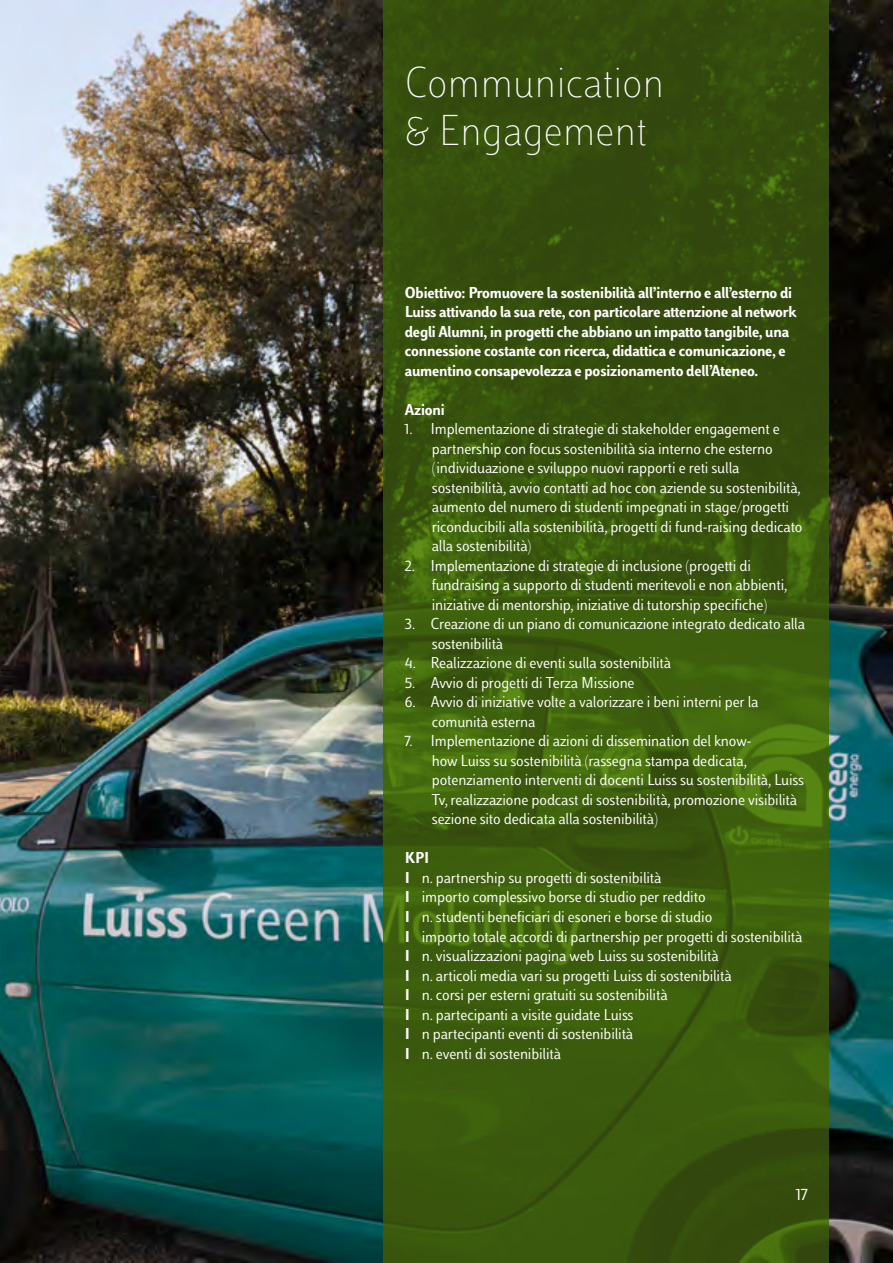
<style>
.page{position:relative;width:893px;height:1263px;background:#fff}
.page>*{position:absolute;margin:0;border:0;box-sizing:border-box;transform-origin:0 0}
.t1{font:45px/48px "Luiss Sans Thin Sans";color:#fff}
.t2{font:18px "Luiss Sans";color:#fff}
.t3{font:16.5px/19.5px "Luiss Sans";letter-spacing:-.01em;color:#fff}
.t4{font:700 16.5px/19.5px "Luiss Sans";letter-spacing:-.01em;color:#fff}
.s1{font-weight:700}
</style>
<div class="page">
<img style="left:0;top:0;width:893px;height:1263px">
<svg style="left:384px;top:0;width:445px;height:1263px;background:#39560d"></svg>
<h1 class="t1" style="left:405px;top:58px;width:261px">Communication &amp; Engagement</h1>
<p class="t4" style="left:405px;top:282px;width:393px">Obiettivo: Promuovere la sostenibilità all’interno e all’esterno di Luiss attivando la sua rete, con particolare attenzione al network degli Alumni, in progetti che abbiano un impatto tangibile, una connessione costante con ricerca, didattica e comunicazione, e aumentino consapevolezza e posizionamento dell’Ateneo.</p>
<p class="t4" style="left:405px;top:399px;width:41px">Azioni</p>
<p class="t3" style="left:432px;top:419px;width:372px;text-indent:-27px">1. Implementazione di strategie di stakeholder engagement e partnership con focus sostenibilità sia interno che esterno (individuazione e sviluppo nuovi rapporti e reti sulla sostenibilità, avvio contatti ad hoc con aziende su sostenibilità, aumento del numero di studenti impegnati in stage/progetti riconducibili alla sostenibilità, progetti di fund-raising dedicato alla sostenibilità)</p>
<p class="t3" style="left:432px;top:556px;width:357px;text-indent:-27px">2. Implementazione di strategie di inclusione (progetti di fundraising a supporto di studenti meritevoli e non abbienti, iniziative di mentorship, iniziative di tutorship specifiche)</p>
<p class="t3" style="left:432px;top:614px;width:375px;text-indent:-27px">3. Creazione di un piano di comunicazione integrato dedicato alla sostenibilità</p>
<p class="t3" style="left:405px;top:653px;width:268px">4. Realizzazione di eventi sulla sostenibilità</p>
<p class="t3" style="left:405px;top:673px;width:231px">5. Avvio di progetti di Terza Missione</p>
<p class="t3" style="left:432px;top:692px;width:328px;text-indent:-27px">6. Avvio di iniziative volte a valorizzare i beni interni per la comunità esterna</p>
<p class="t3" style="left:432px;top:731px;width:374px;text-indent:-27px">7. Implementazione di azioni di dissemination del know-<br>how Luiss su sostenibilità (rassegna stampa dedicata, potenziamento interventi di docenti Luiss su sostenibilità, Luiss Tv, realizzazione podcast di sostenibilità, promozione visibilità sezione sito dedicata alla sostenibilità)</p>
<p class="t3" style="left:405px;top:848px;width:399px"><span class="s1">KPI<br>I</span> n. partnership su progetti di sostenibilità<br><span class="s1">I</span> importo complessivo borse di studio per reddito<br><span class="s1">I</span> n. studenti beneficiari di esoneri e borse di studio<br><span class="s1">I</span> importo totale accordi di partnership per progetti di sostenibilità <span class="s1">I</span> n. visualizzazioni pagina web Luiss su sostenibilità<br><span class="s1">I</span> n. articoli media vari su progetti Luiss di sostenibilità<br><span class="s1">I</span> n. corsi per esterni gratuiti su sostenibilità<br><span class="s1">I</span> n. partecipanti a visite guidate Luiss<br><span class="s1">I</span> n partecipanti eventi di sostenibilità<br><span class="s1">I</span> n. eventi di sostenibilità</p>
<p class="t2" style="left:796px;top:1183px;width:13px">17</p>
</div>
